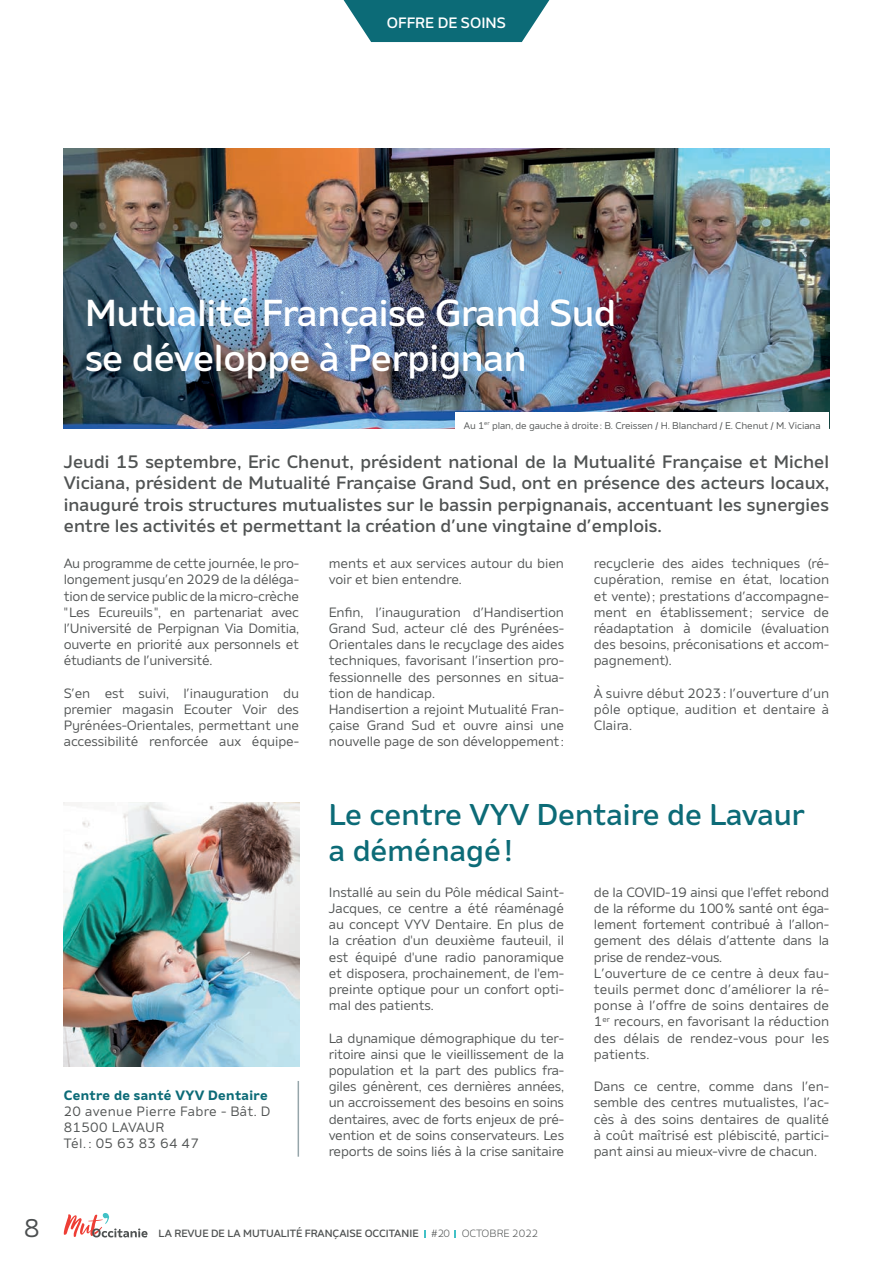
<style>
.page{position:relative;width:893px;height:1263px;background:#fff}
.page>*{position:absolute;margin:0;border:0;box-sizing:border-box;transform-origin:0 0}
.t1{font:500 37.5px/45px "Amino";letter-spacing:-.01em;color:#fff}
.t2{font:500 30px/36px "Amino";color:#0c6b77}
.t3{font:25.5px "Amino";color:#4c4f50}
.t4{font:500 18px/21.6px "Amino";color:#505353;text-align:justify}
.t5{font:500 15px "Amino";color:#fff}
.t6{font:13.5px/16.2px "Amino";letter-spacing:-.01em;color:#505353;text-align:justify}
.t7{font:13.5px/16.2px "Amino";letter-spacing:.025em;color:#505353}
.t8{font:700 13.5px "Amino";letter-spacing:.025em;color:#0c6b77}
.t9{font:500 10.5px "Amino";color:#505353}
.t10{font:9.75px "Amino";letter-spacing:-.01em;color:#505353}
.s1{font-weight:300}
</style>
<div class="page">
<hr style="left:892px;top:680px;width:1px;height:583px;background:#e1e4e7">
<svg style="left:424px;top:1230px;width:2px;height:7px"></svg>
<svg style="left:64px;top:1213px;width:84px;height:24px"></svg>
<svg style="left:343px;top:0;width:207px;height:42px;background:#2d7f89"></svg>
<img style="left:64px;top:149px;width:765px;height:280px">
<img style="left:64px;top:802px;width:235px;height:264px">
<hr style="left:298px;top:1081px;width:1px;height:76px;background:#96a5aa">
<div style="left:455px;top:413px;width:374px;height:24px;background:#fff"></div>
<p class="t5" style="left:387px;top:14px;width:121px">OFFRE DE SOINS</p>
<h1 class="t1" style="left:85px;top:289px;width:533px">Mutualité Française Grand Sud se développe à Perpignan</h1>
<p class="t10" style="left:464px;top:419px;width:358px">Au 1<sup>er</sup> plan, de gauche à droite: B. Creissen / H. Blanchard / E. Chenut / M. Viciana</p>
<p class="t4" style="left:64px;top:450px;width:767px">Jeudi 15 septembre, Eric Chenut, président national de la Mutualité Française et Michel Viciana, président de Mutualité Française Grand Sud, ont en présence des acteurs locaux, inauguré trois structures mutualistes sur le bassin perpignanais, accentuant les synergies entre les activités et permettant la création d’une vingtaine d’emplois.</p>
<p class="t6" style="left:64px;top:555px;width:237px">Au programme de cette journée, le pro&shy;longement jusqu’en 2029 de la déléga&shy;tion de service public de la micro-crèche "Les Ecureuils", en partenariat avec l’Université de Perpignan Via Domitia, ouverte en priorité aux personnels et étudiants de l’université.</p>
<p class="t6" style="left:64px;top:685px;width:237px">S’en est suivi, l’inauguration du premier magasin Ecouter Voir des Pyrénées-Orientales, permettant une accessibilité renforcée aux équipe-</p>
<p class="t8" style="left:64px;top:1086px;width:205px">Centre de santé VYV Dentaire</p>
<p class="t7" style="left:64px;top:1103px;width:208px">20 avenue Pierre Fabre - Bât. D<br>81500 LAVAUR<br>Tél. : 05 63 83 64 47</p>
<p class="t6" style="left:329px;top:555px;width:237px">ments et aux services autour du bien voir et bien entendre.</p>
<p class="t6" style="left:329px;top:604px;width:237px;text-align:left">Enfin, l’inauguration d’Handisertion Grand Sud, acteur clé des Pyrénées-Orientales dans le recyclage des aides techniques, favorisant l’insertion pro&shy;fessionnelle des personnes en situa&shy;tion de handicap.<br>Handisertion a rejoint Mutualité Fran&shy;çaise Grand Sud et ouvre ainsi une nouvelle page de son développement:</p>
<p class="t6" style="left:594px;top:555px;width:237px">recyclerie des aides techniques (ré&shy;cupération, remise en état, location et vente); prestations d’accompagne&shy;ment en établissement; service de réadaptation à domicile (évaluation des besoins, préconisations et accom&shy;pagnement).</p>
<p class="t6" style="left:594px;top:685px;width:237px">À suivre début 2023: l’ouverture d’un pôle optique, audition et dentaire à Claira.</p>
<h2 class="t2" style="left:329px;top:796px;width:478px">Le centre VYV Dentaire de Lavaur a déménagé!</h2>
<p class="t6" style="left:329px;top:884px;width:237px">Installé au sein du Pôle médical Saint-Jacques, ce centre a été réaménagé au concept VYV Dentaire. En plus de la création d'un deuxième fauteuil, il est équipé d'une radio panoramique et disposera, prochainement, de l'em&shy;preinte optique pour un confort opti&shy;mal des patients.</p>
<p class="t6" style="left:329px;top:1029px;width:237px">La dynamique démographique du ter&shy;ritoire ainsi que le vieillissement de la population et la part des publics fra&shy;giles génèrent, ces dernières années, un accroissement des besoins en soins dentaires, avec de forts enjeux de pré&shy;vention et de soins conservateurs. Les reports de soins liés à la crise sanitaire</p>
<p class="t6" style="left:594px;top:884px;width:237px;text-align:left">de la COVID-19 ainsi que l'effet rebond de la réforme du 100% santé ont éga&shy;lement fortement contribué à l’allon&shy;gement des délais d’attente dans la prise de rendez-vous.<br>L’ouverture de ce centre à deux fau&shy;teuils permet donc d’améliorer la ré&shy;ponse à l’offre de soins dentaires de 1<sup>er</sup> recours, en favorisant la réduction des délais de rendez-vous pour les patients.</p>
<p class="t6" style="left:594px;top:1078px;width:237px">Dans ce centre, comme dans l’en&shy;semble des centres mutualistes, l’ac&shy;cès à des soins dentaires de qualité à coût maîtrisé est plébiscité, partici&shy;pant ainsi au mieux-vivre de chacun.</p>
<h3 class="t3" style="left:24px;top:1213px;width:18px">8</h3>
<p class="t9" style="left:159px;top:1227px;width:381px">LA REVUE DE LA MUTUALITÉ FRANÇAISE OCCITANIE <span class="s1">#20 OCTOBRE 2022</span></p>
</div>
